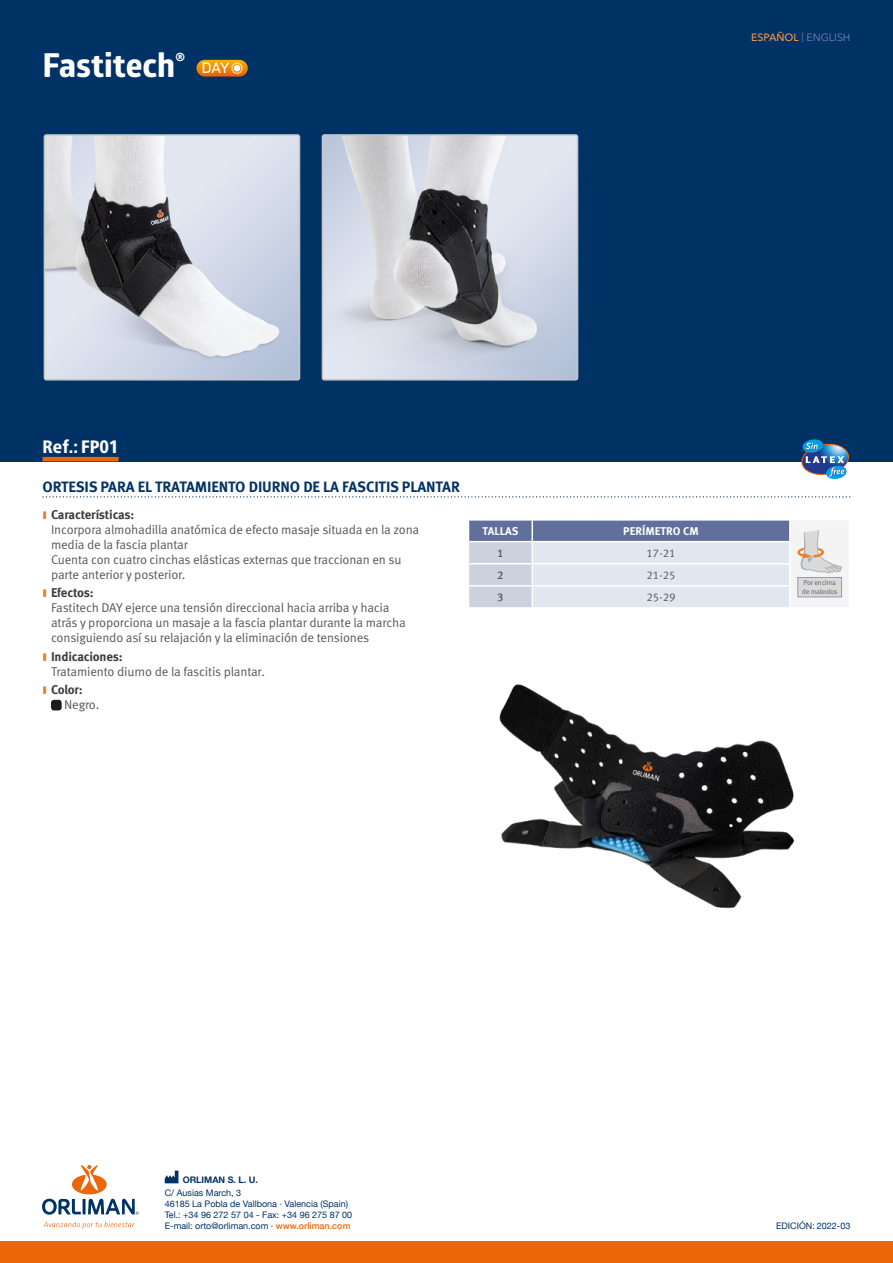
<style>
.page{position:relative;width:893px;height:1263px;background:#fff}
.page>*{position:absolute;margin:0;border:0;box-sizing:border-box;transform-origin:0 0}
.t1{font:700 33px "Globerx";color:#fff}
.t2{font:800 condensed 18px "Frutiger Neue LTW1 G";color:#fff}
.t3{font:700 15px "Meta Pro";letter-spacing:-.01em;color:#003265}
.t4{font:12.75px/15px "Meta Pro Norm";letter-spacing:-.015em;color:#575756}
.t5{font:700 12.75px "Meta Pro";letter-spacing:-.015em;color:#3c3c3b}
.t6{font:700 11.25px "Meta Pro";color:#fff}
.t7{font:11.25px "Meta Pro Norm";color:#575756}
.t8{font:500 11.25px "Meta Pro";color:#575756}
.t9{font:10.5px "Avenir Next W1 G";color:#7884ab}
.t10{font:9px/10.8px "Helvetica Neue";color:#003265}
.t11{font:700 9px "Helvetica Neue";color:#003265}
.t12{font:7.2px/9px "Meta Pro Norm";letter-spacing:-.03em;color:#646363}
.s1{font-family:"Panton";font-weight:600;font-size:14.7px}
.s2{font-weight:500;color:#f49855}
.s3{font-weight:500;color:#ec6608}
</style>
<div class="page">
<div style="left:0;top:0;width:893px;height:461px;background:#003265"></div>
<svg style="left:165px;top:1170px;width:13px;height:13px"></svg>
<div style="left:0;top:1242px;width:893px;height:21px;background:#ec6608"></div>
<svg style="left:43px;top:1221px;width:92px;height:8px"></svg>
<svg style="left:42px;top:1165px;width:97px;height:50px"></svg>
<svg style="left:196px;top:60px;width:52px;height:17px"></svg>
<svg style="left:231px;top:62px;width:12px;height:12px"></svg>
<img style="left:47px;top:137px;width:250px;height:241px">
<div style="left:44px;top:134px;width:256px;height:247px;border:2px solid #c6c6c6;border-radius:2px"></div>
<img style="left:325px;top:137px;width:250px;height:241px">
<div style="left:322px;top:134px;width:256px;height:247px;border:2px solid #c6c6c6;border-radius:2px"></div>
<hr style="left:43px;top:457px;width:76px;height:4px;background:#ec6608">
<svg style="left:43px;top:496px;width:807px;height:1px"></svg>
<div style="left:51px;top:700px;width:11px;height:10px;background:#1d1d1b;border-radius:3px"></div>
<div style="left:790px;top:519px;width:59px;height:89px;background:#f4f4f4"></div>
<svg style="left:468px;top:520px;width:321px;height:87px;background:#c2c9db"></svg>
<hr style="left:531px;top:542px;width:2px;height:22px;background:#fff">
<hr style="left:531px;top:564px;width:2px;height:22px;background:#fff">
<hr style="left:531px;top:586px;width:2px;height:21px;background:#fff">
<hr style="left:790px;top:607px;width:60px;height:2px;background:#fff">
<hr style="left:790px;top:519px;width:60px;height:1px;background:#fff">
<hr style="left:789px;top:520px;width:2px;height:22px;background:#fff">
<hr style="left:789px;top:542px;width:2px;height:22px;background:#fff">
<hr style="left:789px;top:564px;width:2px;height:22px;background:#fff">
<hr style="left:789px;top:586px;width:2px;height:21px;background:#fff">
<svg style="left:797px;top:530px;width:45px;height:44px"></svg>
<div style="left:798px;top:577px;width:43px;height:20px;background:#dadada"></div>
<div style="left:797px;top:577px;width:45px;height:20px;border:1px solid #919abb"></div>
<img style="left:499px;top:684px;width:296px;height:225px">
<svg style="left:801px;top:439px;width:49px;height:40px"></svg>
<h1 class="t1" style="left:43px;top:41px;width:188px">Fastitech<sup>®</sup> <span class="s1">DAY</span></h1>
<p class="t9" style="left:751px;top:31px;width:101px"><span class="s2">ESPAÑOL</span> | ENGLISH</p>
<h2 class="t2" style="left:43px;top:436px;width:78px">Ref.: FP01</h2>
<p class="t3" style="left:43px;top:475px;width:419px">ORTESIS PARA EL TRATAMIENTO DIURNO DE LA FASCITIS PLANTAR</p>
<p class="t5" style="left:43px;top:505px;width:93px"><sup>▍</sup> Características:</p>
<p class="t4" style="left:51px;top:521px;width:370px">Incorpora almohadilla anatómica de efecto masaje situada en la zona media de la fascia plantar<br>Cuenta con cuatro cinchas elásticas externas que traccionan en su parte anterior y posterior.</p>
<p class="t5" style="left:43px;top:583px;width:53px"><sup>▍</sup> Efectos:</p>
<p class="t4" style="left:51px;top:600px;width:356px">Fastitech DAY ejerce una tensión direccional hacia arriba y hacia atrás y proporciona un masaje a la fascia plantar durante la marcha consiguiendo así su relajación y la eliminación de tensiones</p>
<p class="t5" style="left:43px;top:646px;width:82px"><sup>▍</sup> Indicaciones:</p>
<p class="t4" style="left:51px;top:663px;width:215px">Tratamiento diurno de la fascitis plantar.</p>
<p class="t5" style="left:43px;top:680px;width:42px"><sup>▍</sup> Color:</p>
<p class="t4" style="left:64px;top:696px;width:37px">Negro.</p>
<p class="t6" style="left:483px;top:522px;width:37px">TALLAS</p>
<p class="t6" style="left:623px;top:522px;width:77px">PERÍMETRO CM</p>
<p class="t8" style="left:497px;top:544px;width:8px">1</p>
<p class="t7" style="left:647px;top:544px;width:31px">17-21</p>
<p class="t8" style="left:497px;top:566px;width:8px">2</p>
<p class="t7" style="left:647px;top:567px;width:31px">21-25</p>
<p class="t8" style="left:497px;top:588px;width:8px">3</p>
<p class="t7" style="left:647px;top:589px;width:31px">25-29</p>
<p class="t12" style="left:802px;top:578px;width:37px">Por encima de maleolos</p>
<p class="t11" style="left:183px;top:1173px;width:77px">ORLIMAN S. L. U.</p>
<p class="t10" style="left:165px;top:1188px;width:189px">C/ Ausias March, 3<br>46185 La Pobla de Vallbona · Valencia (Spain)<br>Tel.: +34 96 272 57 04 - Fax: +34 96 275 87 00<br>E-mail: orto@orliman.com · <span class="s3">www.orliman.com</span></p>
<p class="t10" style="left:776px;top:1221px;width:76px">EDICIÓN: 2022-03</p>
</div>
